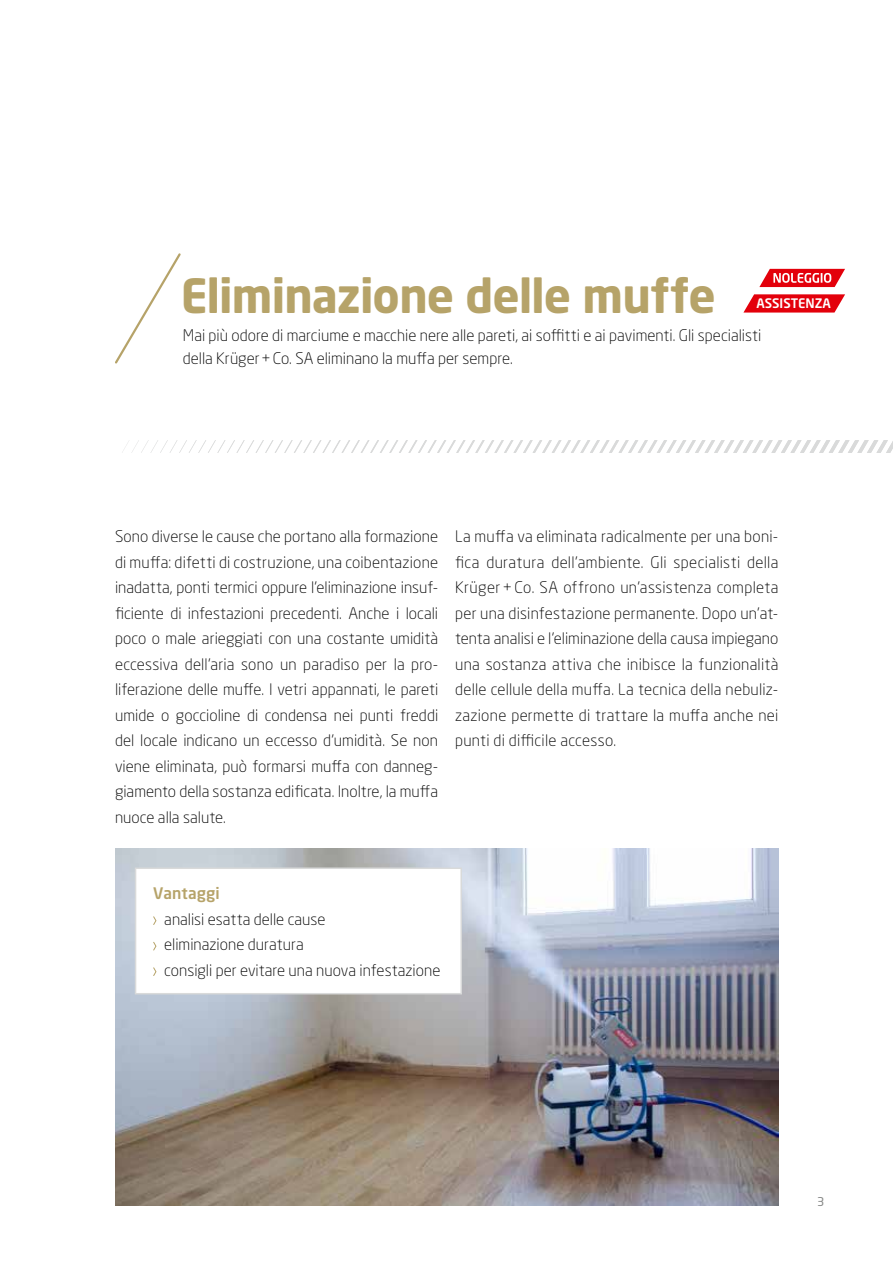
<style>
.page{position:relative;width:893px;height:1263px;background:#fff}
.page>*{position:absolute;margin:0;border:0;box-sizing:border-box;transform-origin:0 0}
.t1{font:700 46.5px "Neo Sans Pro";letter-spacing:-.015em;color:#b6a369}
.t2{font:300 15.75px/25.5px "Neo Sans Pro";color:#000}
.t3{font:500 15.75px "Neo Sans Pro";letter-spacing:.005em;color:#b6a369}
.t4{font:500 13.05px "Neo Sans Pro";color:#fff}
.t5{font:12px "Neo Sans Pro";color:#868786}
</style>
<div class="page">
<svg style="left:759px;top:269px;width:86px;height:18px"></svg>
<svg style="left:743px;top:294px;width:102px;height:19px"></svg>
<svg style="left:115px;top:253px;width:66px;height:111px"></svg>
<img style="left:115px;top:848px;width:663px;height:357px">
<svg style="left:122px;top:440px;width:771px;height:13px"></svg>
<div style="left:136px;top:868px;width:325px;height:126px;background:#fff"></div>
<svg style="left:153px;top:916px;width:4px;height:9px"></svg>
<svg style="left:153px;top:942px;width:4px;height:9px"></svg>
<svg style="left:153px;top:967px;width:4px;height:9px"></svg>
<div style="left:135px;top:867px;width:327px;height:127px;border:2px solid #d9dada"></div>
<h1 class="t1" style="left:181px;top:265px;width:537px">Eliminazione delle muffe</h1>
<p class="t4" style="left:756px;top:295px;width:76px">ASSISTENZA</p>
<p class="t2" style="left:183px;top:324px;width:580px;line-height:22.5px">Mai più odore di marciume e macchie nere alle pareti, ai soffitti e ai pavimenti. Gli specialisti della Krüger+Co. SA eliminano la muffa per sempre.</p>
<p class="t2" style="left:115px;top:524px;width:325px;text-align:justify">Sono diverse le cause che portano alla formazione di muffa: difetti di costruzione, una coibentazione inadatta, ponti termici oppure l’eliminazione insuf&shy;ficiente di infestazioni precedenti. Anche i locali poco o male arieggiati con una costante umidità eccessiva dell’aria sono un paradiso per la pro&shy;liferazione delle muffe. I vetri appannati, le pareti umide o goccioline di condensa nei punti freddi del locale indicano un eccesso d’umidità. Se non viene eliminata, può formarsi muffa con danneg&shy;giamento della sostanza edificata. Inoltre, la muffa nuoce alla salute.</p>
<p class="t2" style="left:455px;top:524px;width:325px;text-align:justify">La muffa va eliminata radicalmente per una boni&shy;fica duratura dell’ambiente. Gli specialisti della Krüger + Co. SA offrono un’assistenza completa per una disinfestazione permanente. Dopo un’at&shy;tenta analisi e l’eliminazione della causa impiegano una sostanza attiva che inibisce la funzionalità delle cellule della muffa. La tecnica della nebuliz&shy;zazione permette di trattare la muffa anche nei punti di difficile accesso.</p>
<p class="t3" style="left:153px;top:884px;width:68px">Vantaggi</p>
<p class="t2" style="left:164px;top:906px;width:278px">analisi esatta delle cause<br>eliminazione duratura<br>consigli per evitare una nuova infestazione</p>
<p class="t5" style="left:817px;top:1194px;width:9px">3</p>
</div>
